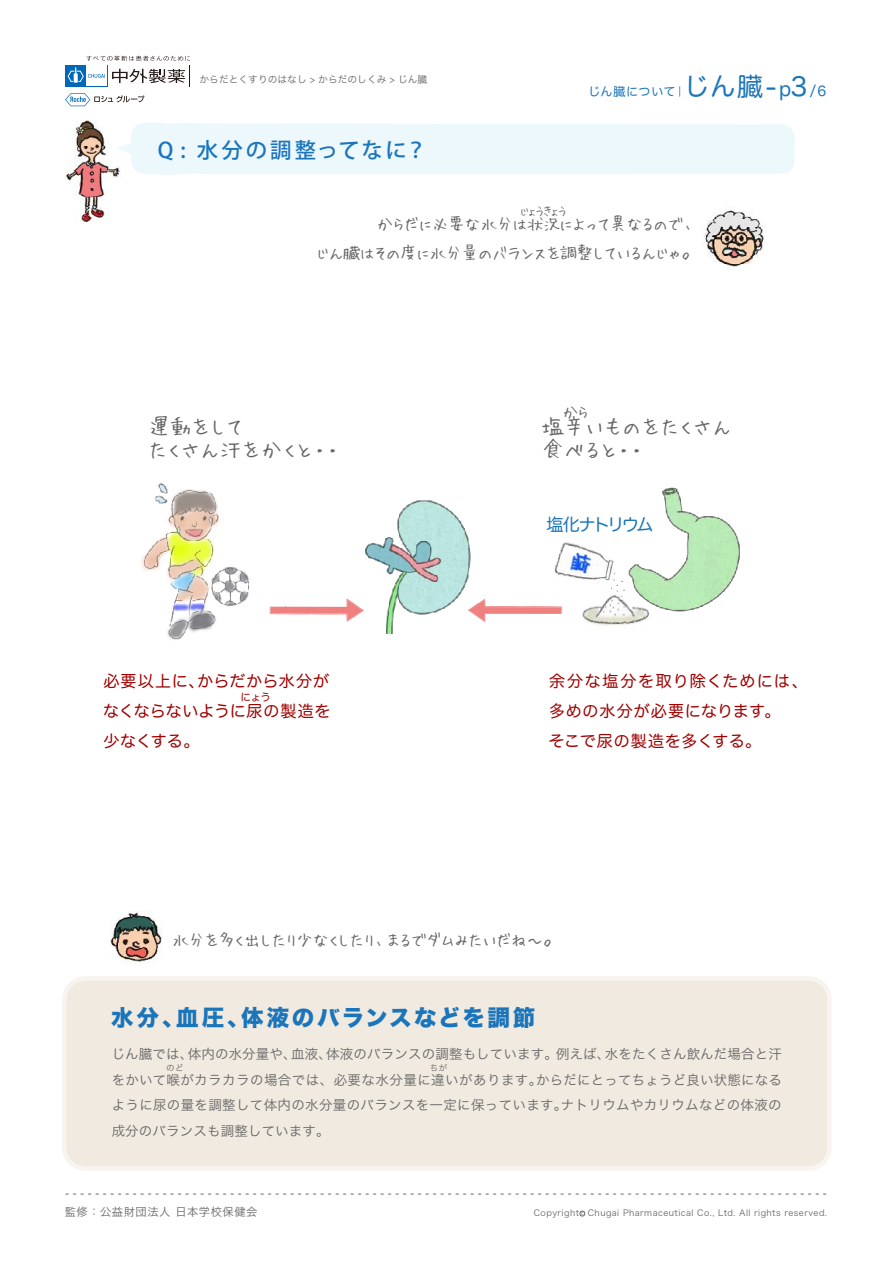
<style>
.page{position:relative;width:893px;height:1263px;background:#fff}
.page>*{position:absolute;margin:0;border:0;box-sizing:border-box;transform-origin:0 0}
.t1{font:22.5px "Hira Kaku Std N W8";letter-spacing:.11em;color:#1b75bb}
.t2{font:500 21.3px "Koz Go Pro";letter-spacing:.125em;color:#1b75bb}
.t3{font:21px/22.2px "Hui Font P";letter-spacing:.025em;color:#666}
.t4{font:17.25px "Hira Maru Pro W4";letter-spacing:-.16em;color:#1b75bb}
.t5{font:16.5px/28.5px "Hui Font P";letter-spacing:-.025em;color:#666;text-align:right}
.t6{font:16.05px/30px "Hira Maru Pro W4";letter-spacing:.05em;color:#a00000;text-align:justify}
.t7{font:16.05px "Hui Font P";color:#666}
.t8{font:13.5px/25.5px "Hira Kaku Pro W3";letter-spacing:.025em;color:#666;text-align:justify}
.t9{font:12px "Hira Maru Pro W4";letter-spacing:.05em;color:#1b75bb}
.t10{font:12px "Hui Font P";letter-spacing:-.125em;color:#666}
.t11{font:11.25px "Hira Kaku Pro W3";letter-spacing:.05em;color:#666}
.t12{font:10.5px "Hira Maru Pro W4";color:#a00000}
.t13{font:9.75px "Hira Kaku Pro W3";color:#666}
.t14{font:8.55px "Hira Kaku Pro W3";letter-spacing:.05em;color:#666}
.s1{font-family:"Hira Maru Pro N W4";font-size:25.5px}
.s2{font-family:"Hira Maru Pro N W4";font-size:19.5px}
.s3{font-size:13.5px}
.s4{font-size:5.4px}
</style>
<div class="page">
<div style="left:64px;top:978px;width:765px;height:190px;background:#f1eae0;border-radius:21px"></div>
<div style="left:62px;top:976px;width:770px;height:195px;border:4px solid #f8f5f0;border-radius:21px"></div>
<img style="left:66px;top:120px;width:55px;height:102px">
<img style="left:703px;top:210px;width:61px;height:57px">
<svg style="left:117px;top:123px;width:678px;height:53px;background:#eef8fd"></svg>
<img style="left:110px;top:912px;width:52px;height:50px">
<img style="left:555px;top:542px;width:91px;height:84px">
<img style="left:623px;top:487px;width:117px;height:132px">
<img style="left:141px;top:482px;width:129px;height:158px">
<img style="left:365px;top:500px;width:106px;height:134px">
<svg style="left:270px;top:598px;width:94px;height:24px"></svg>
<svg style="left:468px;top:599px;width:94px;height:23px"></svg>
<svg style="left:66px;top:1193px;width:761px;height:1px"></svg>
<div style="left:65px;top:65px;width:42px;height:22px;background:#0068b7"></div>
<svg style="left:65px;top:93px;width:79px;height:13px"></svg>
<svg style="left:68px;top:56px;width:122px;height:31px"></svg>
<svg style="left:580px;top:1211px;width:5px;height:5px"></svg>
<p class="t13" style="left:200px;top:70px;width:229px">からだとくすりのはなし &gt; からだのしくみ &gt; じん臓</p>
<h2 class="t2" style="left:158px;top:137px;width:271px">Q : 水分の調整ってなに？</h2>
<p class="t9" style="left:588px;top:81px;width:240px">じん臓について｜<span class="s1">じん臓-</span><span class="s2">p</span><span class="s1">3</span><span class="s3">/6</span></p>
<p class="t10" style="left:520px;top:203px;width:48px">じょうきょう</p>
<p class="t5" style="left:317px;top:209px;width:381px">からだに必要な水分は状況によって異なるので、<br>じん臓はその度に水分量のバランスを調整しているんじゃ。</p>
<p class="t7" style="left:562px;top:401px;width:28px">から</p>
<h3 class="t3" style="left:148px;top:415px;width:192px">運動をして<br>たくさん汗をかくと・・</h3>
<h3 class="t3" style="left:542px;top:415px;width:191px">塩辛いものをたくさん食べると・・</h3>
<p class="t4" style="left:546px;top:510px;width:109px">塩化ナトリウム</p>
<p class="t6" style="left:103px;top:665px;width:229px">必要以上に、からだから水分がなくならないように尿の製造を少なくする。</p>
<p class="t6" style="left:549px;top:665px;width:261px;text-align:left">余分な塩分を取り除くためには、多めの水分が必要になります。<br>そこで尿の製造を多くする。</p>
<p class="t12" style="left:241px;top:688px;width:32px">にょう</p>
<p class="t5" style="left:172px;top:925px;width:388px">水分を多く出したり少なくしたり、まるでダムみたいだね〜。</p>
<h1 class="t1" style="left:111px;top:1005px;width:426px">水分、血圧、体液のバランスなどを調節</h1>
<p class="t8" style="left:112px;top:1040px;width:672px">じん臓では、体内の水分量や、血液、体液のバランスの調整もしています。例えば、水をたくさん飲んだ場合と汗をかいて喉がカラカラの場合では、必要な水分量に違いがあります。からだにとってちょうど良い状態になるように尿の量を調整して体内の水分量のバランスを一定に保っています。ナトリウムやカリウムなどの体液の成分のバランスも調整しています。</p>
<p class="t11" style="left:65px;top:1202px;width:194px">監修：公益財団法人 日本学校保健会</p>
<p class="t14" style="left:534px;top:1205px;width:295px">Copyright <span class="s4">c</span> Chugai Pharmaceutical Co., Ltd. All rights reserved.</p>
</div>
